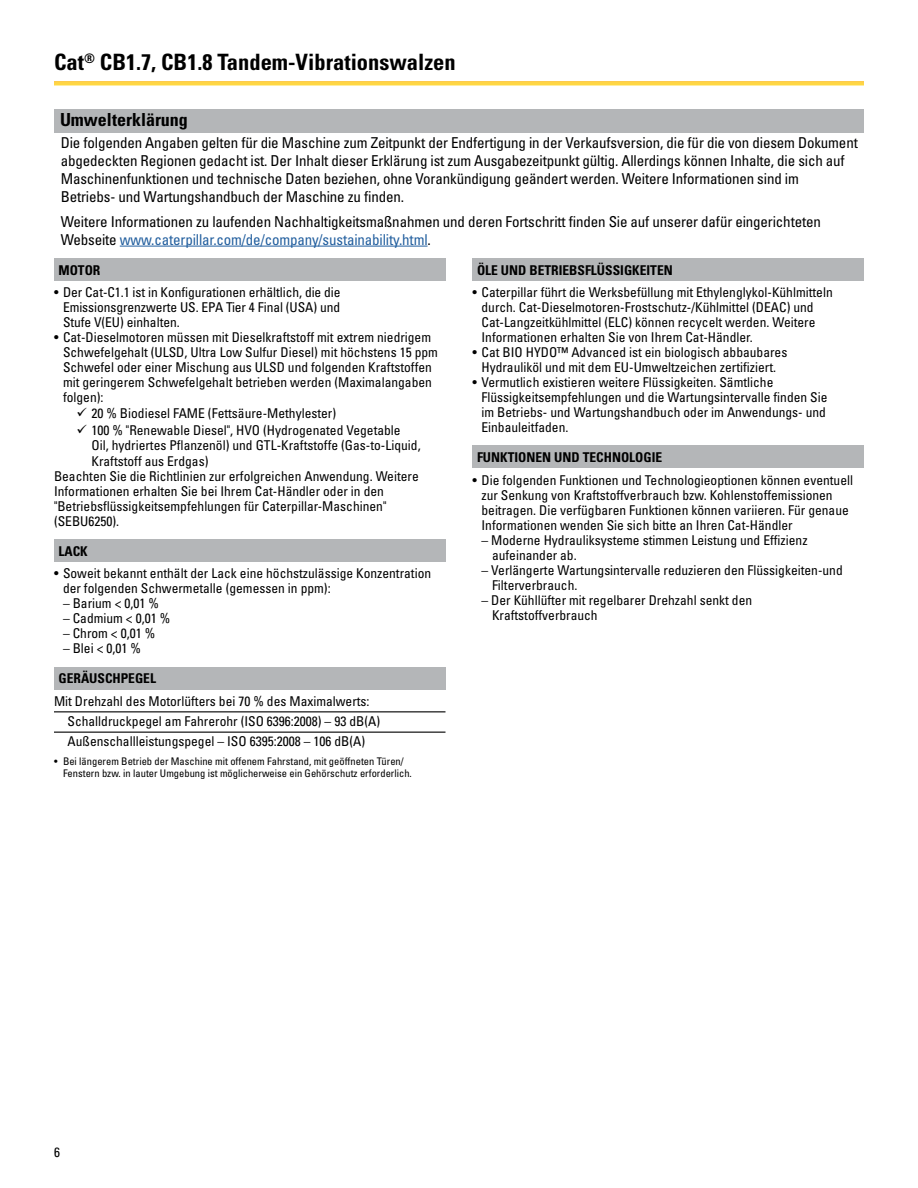
<style>
.page{position:relative;width:918px;height:1188px;background:#fff}
.page>*{position:absolute;margin:0;border:0;box-sizing:border-box;transform-origin:0 0}
.t1{font:700 condensed 22.5px "Univers LT Std";color:#000}
.MH{font:700 condensed 18px "Univers LT Std";color:#000}
.t2{font:condensed 15px/18px "Univers LT Std";letter-spacing:-.01em;color:#000}
.TechSpec-w_bullet{font:condensed 13.5px/15px "Univers LT Std";color:#000}
.TechSpec{font:condensed 13.5px/15px "Univers LT Std";color:#000}
.StandardEquipmentTab{font:700 condensed 13.5px "Univers LT Std";color:#000}
.t3{font:condensed 10.5px/12px "Univers LT Std";color:#000}
.s1{color:#215e9e}
</style>
<div class="page">
<div style="left:54px;top:258px;width:392px;height:23px;background:#b4b6b8"></div>
<div style="left:54px;top:539px;width:392px;height:23px;background:#b4b6b8"></div>
<div style="left:54px;top:667px;width:392px;height:22px;background:#b4b6b8"></div>
<hr style="left:54px;top:711px;width:392px;height:1px;background:#000">
<hr style="left:54px;top:732px;width:392px;height:1px;background:#000">
<div style="left:472px;top:258px;width:392px;height:23px;background:#b4b6b8"></div>
<div style="left:472px;top:446px;width:392px;height:22px;background:#b4b6b8"></div>
<div style="left:54px;top:109px;width:810px;height:23px;background:#b4b6b8"></div>
<hr style="left:120px;top:246px;width:308px;height:1px;background:#215e9e">
<h1 class="t1" style="left:54px;top:48px;width:403px">Cat<sup>®</sup> CB1.7, CB1.8 Tandem-Vibrationswalzen</h1>
<p class="MH" style="left:60px;top:109px;width:129px">Umwelterklärung</p>
<p class="t2" style="left:61px;top:133px;width:799px">Die folgenden Angaben gelten für die Maschine zum Zeitpunkt der Endfertigung in der Verkaufsversion, die für die von diesem Dokument abgedeckten Regionen gedacht ist. Der Inhalt dieser Erklärung ist zum Ausgabezeitpunkt gültig. Allerdings können Inhalte, die sich auf Maschinenfunktionen und technische Daten beziehen, ohne Vorankündigung geändert werden. Weitere Informationen sind im<br>Betriebs- und Wartungshandbuch der Maschine zu finden.</p>
<p class="t2" style="left:61px;top:212px;width:762px">Weitere Informationen zu laufenden Nachhaltigkeitsmaßnahmen und deren Fortschritt finden Sie auf unserer dafür eingerichteten<br>Webseite <span class="s1">www.caterpillar.com/de/company/sustainability.html</span>.</p>
<p class="StandardEquipmentTab" style="left:59px;top:262px;width:43px">MOTOR</p>
<p class="TechSpec-w_bullet" style="left:63px;top:285px;width:279px;text-align:justify;text-indent:-9px">• Der Cat-C1.1 ist in Konfigurationen erhältlich, die die Emissionsgrenzwerte US. EPA Tier 4 Final (USA) und Stufe V(EU) einhalten.</p>
<p class="TechSpec-w_bullet" style="left:63px;top:330px;width:376px;text-indent:-9px">• Cat-Dieselmotoren müssen mit Dieselkraftstoff mit extrem niedrigem Schwefelgehalt (ULSD, Ultra Low Sulfur Diesel) mit höchstens 15 ppm Schwefel oder einer Mischung aus ULSD und folgenden Kraftstoffen mit geringerem Schwefelgehalt betrieben werden (Maximalangaben folgen):</p>
<p class="TechSpec-w_bullet" style="left:76px;top:406px;width:261px">✓ 20 % Biodiesel FAME (Fettsäure-Methylester)</p>
<p class="TechSpec-w_bullet" style="left:92px;top:422px;width:331px;line-height:15.6px;text-indent:-15px">✓ 100 % "Renewable Diesel", HVO (Hydrogenated Vegetable<br>Oil, hydriertes Pflanzenöl) und GTL-Kraftstoffe (Gas-to-Liquid,<br>Kraftstoff aus Erdgas)</p>
<p class="TechSpec-w_bullet" style="left:54px;top:468px;width:366px">Beachten Sie die Richtlinien zur erfolgreichen Anwendung. Weitere Informationen erhalten Sie bei Ihrem Cat-Händler oder in den "Betriebsflüssigkeitsempfehlungen für Caterpillar-Maschinen" (SEBU6250).</p>
<p class="StandardEquipmentTab" style="left:59px;top:543px;width:31px">LACK</p>
<p class="TechSpec-w_bullet" style="left:63px;top:566px;width:370px;text-indent:-9px">• Soweit bekannt enthält der Lack eine höchstzulässige Konzentration der folgenden Schwermetalle (gemessen in ppm):</p>
<p class="TechSpec" style="left:63px;top:596px;width:97px">– Barium &lt; 0,01 %</p>
<p class="TechSpec" style="left:63px;top:611px;width:109px">– Cadmium &lt; 0,01 %</p>
<p class="TechSpec" style="left:63px;top:626px;width:94px">– Chrom &lt; 0,01 %</p>
<p class="TechSpec" style="left:63px;top:641px;width:79px">– Blei &lt; 0,01 %</p>
<p class="StandardEquipmentTab" style="left:59px;top:670px;width:99px">GERÄUSCHPEGEL</p>
<p class="TechSpec" style="left:54px;top:693px;width:317px">Mit Drehzahl des Motorlüfters bei 70 % des Maximalwerts:</p>
<p class="TechSpec" style="left:68px;top:714px;width:314px">Schalldruckpegel am Fahrerohr (ISO 6396:2008) – 93 dB(A)</p>
<p class="TechSpec" style="left:68px;top:734px;width:299px">Außenschallleistungspegel – ISO 6395:2008 – 106 dB(A)</p>
<p class="t3" style="left:63px;top:755px;width:350px;text-indent:-9px">• Bei längerem Betrieb der Maschine mit offenem Fahrstand, mit geöffneten Türen/<br>Fenstern bzw. in lauter Umgebung ist möglicherweise ein Gehörschutz erforderlich.</p>
<p class="StandardEquipmentTab" style="left:477px;top:262px;width:197px">ÖLE UND BETRIEBSFLÜSSIGKEITEN</p>
<p class="TechSpec-w_bullet" style="left:482px;top:285px;width:353px;text-indent:-9px">• Caterpillar führt die Werksbefüllung mit Ethylenglykol-Kühlmitteln durch. Cat-Dieselmotoren-Frostschutz-/Kühlmittel (DEAC) und Cat-Langzeitkühlmittel (ELC) können recycelt werden. Weitere Informationen erhalten Sie von Ihrem Cat-Händler.</p>
<p class="TechSpec-w_bullet" style="left:472px;top:345px;width:316px;text-align:center">• Cat BIO HYDO™ Advanced ist ein biologisch abbaubares<br>Hydrauliköl und mit dem EU-Umweltzeichen zertifiziert.</p>
<p class="TechSpec-w_bullet" style="left:482px;top:375px;width:348px;text-indent:-9px">• Vermutlich existieren weitere Flüssigkeiten. Sämtliche Flüssigkeitsempfehlungen und die Wartungsintervalle finden Sie im Betriebs- und Wartungshandbuch oder im Anwendungs- und Einbauleitfaden.</p>
<p class="StandardEquipmentTab" style="left:477px;top:449px;width:187px">FUNKTIONEN UND TECHNOLOGIE</p>
<p class="TechSpec-w_bullet" style="left:482px;top:472px;width:373px;text-indent:-9px">• Die folgenden Funktionen und Technologieoptionen können eventuell zur Senkung von Kraftstoffverbrauch bzw. Kohlenstoffemissionen beitragen. Die verfügbaren Funktionen können variieren. Für genaue Informationen wenden Sie sich bitte an Ihren Cat-Händler</p>
<p class="TechSpec" style="left:492px;top:532px;width:317px;text-indent:-10px">– Moderne Hydrauliksysteme stimmen Leistung und Effizienz aufeinander ab.</p>
<p class="TechSpec" style="left:492px;top:562px;width:352px;text-indent:-10px">– Verlängerte Wartungsintervalle reduzieren den Flüssigkeiten-und<br>Filterverbrauch.</p>
<p class="TechSpec" style="left:492px;top:592px;width:262px;text-indent:-10px">– Der Kühllüfter mit regelbarer Drehzahl senkt den<br>Kraftstoffverbrauch</p>
<p class="TechSpec-w_bullet" style="left:54px;top:1145px;width:7px">6</p>
</div>
